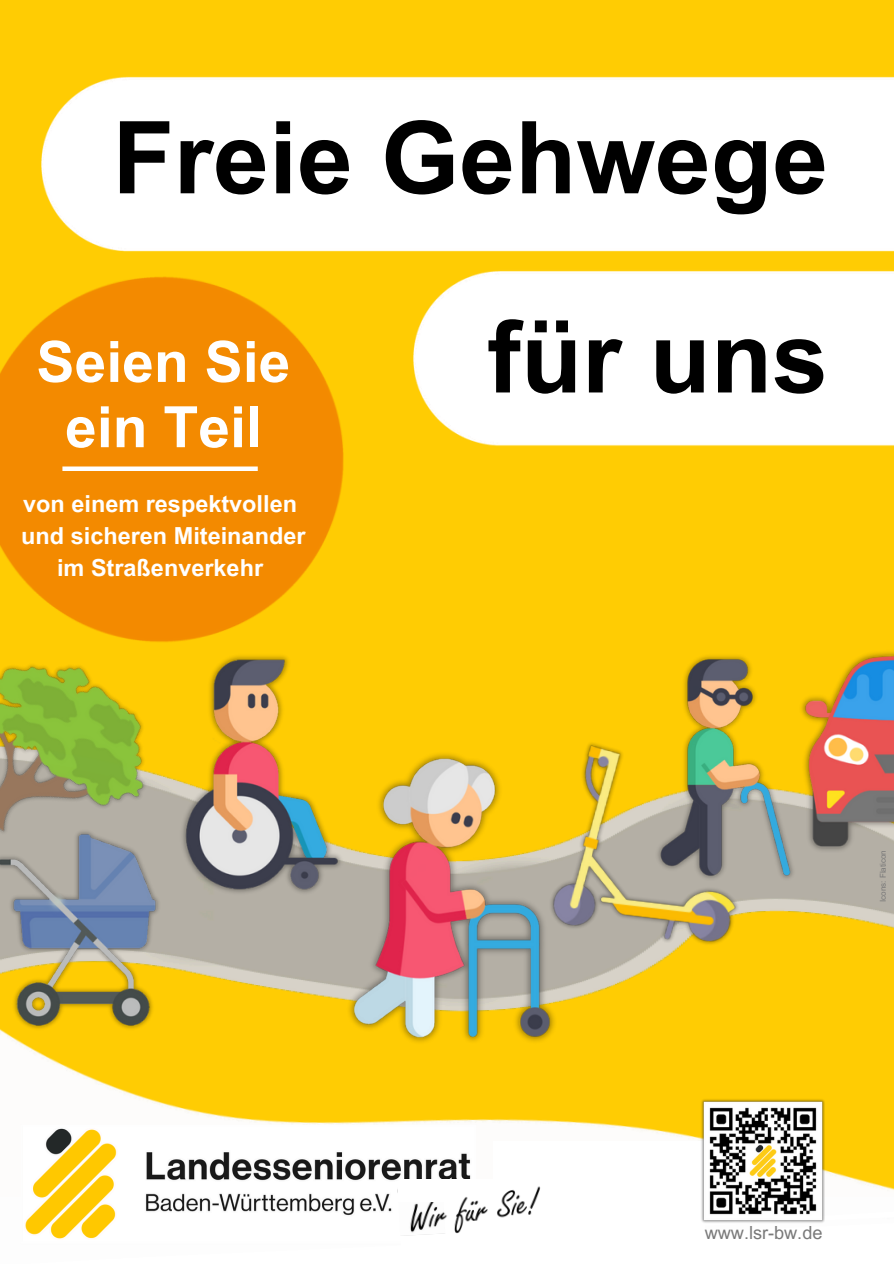
<style>
.page{position:relative;width:894px;height:1264px;background:#fff}
.page>*{position:absolute;margin:0;border:0;box-sizing:border-box;transform-origin:0 0}
.t1{font:700 100.5px "Arial MT Pro";color:#000}
.t2{font:700 57px/65.2px "Arial MT Pro";color:#fff;text-align:center}
.t3{font:700 23.4px/32px "Arial MT Pro";color:#fff;text-align:center}
.t4{font:18.15px "Arial MT Pro";color:#797979}
.t5{font:8.1px "Arial MT Pro";color:#797979}
</style>
<div class="page">
<div style="left:0;top:0;width:893px;height:1196px;background:#ffcc03"></div>
<img style="left:0;top:1034px;width:893px;height:163px">
<img style="left:0;top:883px;width:893px;height:151px">
<div style="left:41px;top:76px;width:852px;height:176px;background:#fff"></div>
<img style="left:0;top:276px;width:344px;height:364px">
<div style="left:62px;top:466px;width:196px;height:5px;background:#fff"></div>
<img style="left:393px;top:235px;width:500px;height:211px">
<img style="left:3px;top:1100px;width:657px;height:139px">
<img style="left:0;top:619px;width:191px;height:210px">
<img style="left:0;top:829px;width:180px;height:202px">
<img style="left:139px;top:651px;width:164px;height:247px">
<img style="left:303px;top:754px;width:298px;height:293px">
<img style="left:542px;top:743px;width:218px;height:211px">
<img style="left:609px;top:656px;width:187px;height:227px">
<img style="left:796px;top:652px;width:97px;height:231px">
<div style="left:493px;top:1140px;width:211px;height:123px;background:#fff"></div>
<img style="left:397px;top:1179px;width:144px;height:60px">
<div style="left:397px;top:1184px;width:61px;height:17px;background:#fff"></div>
<img style="left:699px;top:1097px;width:125px;height:126px">
<h1 class="t1" style="left:112px;top:120px;width:717px">Freie Gehwege</h1>
<p class="t2" style="left:36px;top:336px;width:255px">Seien Sie ein Teil</p>
<p class="t3" style="left:21px;top:491px;width:286px">von einem respektvollen und sicheren Miteinander im Straßenverkehr</p>
<p class="t1" style="left:487px;top:319px;width:342px">für uns</p>
<h1 class="t5" style="left:879px;top:902px;width:54px;rotate:-90deg">Icons: Flaticon</h1>
<h2 class="t4" style="left:704px;top:1225px;width:119px">www.lsr-bw.de</h2>
</div>
